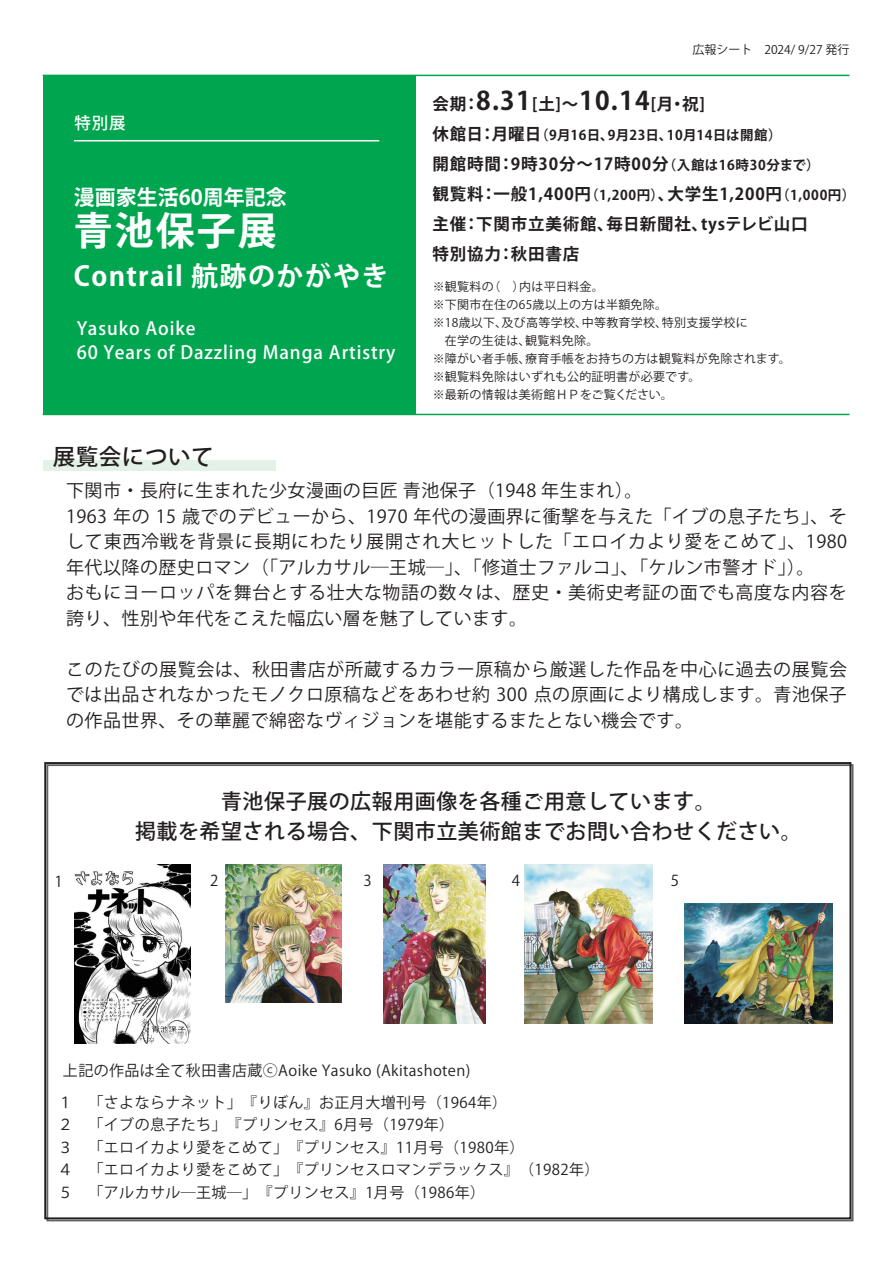
<style>
.page{position:relative;width:893px;height:1263px;background:#fff}
.page>*{position:absolute;margin:0;border:0;box-sizing:border-box;transform-origin:0 0}
.t1{font:700 39px "Koz Go Pr 6 N";letter-spacing:.05em;color:#fff}
.t2{font:700 27px "Koz Go Pr 6 N";letter-spacing:.05em;color:#fff}
.t3{font:500 22.5px "Koz Go Pr 6 N";letter-spacing:.025em;color:#231f20}
.t4{font:500 21px/30px "Koz Go Pro";letter-spacing:.025em;color:#231f20;text-align:center}
.t5{font:700 21px "Koz Go Pr 6 N";color:#fff}
.t6{font:18px/25.5px "Koz Go Pr 6 N";letter-spacing:.025em;color:#231f20}
.t7{font:500 18px/24px "Koz Go Pr 6 N";letter-spacing:.05em;color:#fff}
.t8{font:700 16.5px/30px "Koz Go Pr 6 N";letter-spacing:.05em;color:#231f20}
.t9{font:500 16.5px "Koz Go Pr 6 N";color:#fff}
.t10{font:15px/22.5px "Koz Go Pr 6 N";letter-spacing:.025em;color:#231f20}
.t11{font:15px "Koz Go Pro";letter-spacing:.025em;color:#231f20}
.t12{font:700 13.5px "Koz Go Pr 6 N";letter-spacing:.02em;color:#231f20}
.t13{font:12px/18px "Koz Go Pr 6 N";letter-spacing:.025em;color:#231f20}
.t14{font:12px "Koz Go Pr 6 N";color:#231f20}
.s1{font-size:25.5px}
.s2{font-size:16.5px}
.s3{font-size:13.5px}
</style>
<div class="page">
<hr style="left:43px;top:75px;width:806px;height:1px;background:#00a54f">
<hr style="left:43px;top:414px;width:806px;height:1px;background:#00a54f">
<div style="left:43px;top:75px;width:373px;height:339px;background:#00a54f"></div>
<hr style="left:74px;top:140px;width:305px;height:1px;background:#fff">
<div style="left:43px;top:460px;width:233px;height:11px;background:#e3f2e7"></div>
<div style="left:44px;top:762px;width:807px;height:457px;border:2px solid #231f20"></div>
<img style="left:225px;top:864px;width:117px;height:139px">
<img style="left:525px;top:864px;width:128px;height:160px">
<img style="left:74px;top:864px;width:116px;height:179px">
<img style="left:684px;top:903px;width:148px;height:121px">
<img style="left:383px;top:864px;width:103px;height:159px">
<p class="t9" style="left:75px;top:113px;width:53px">特別展</p>
<p class="t5" style="left:74px;top:185px;width:215px">漫画家生活60周年記念</p>
<h1 class="t1" style="left:74px;top:209px;width:204px">青池保子展</h1>
<h2 class="t2" style="left:74px;top:260px;width:316px">Contrail 航跡のかがやき</h2>
<p class="t7" style="left:77px;top:316px;width:320px">Yasuko Aoike<br>60 Years of Dazzling Manga Artistry</p>
<p class="t3" style="left:53px;top:444px;width:162px">展覧会について</p>
<p class="t14" style="left:692px;top:43px;width:159px">広報シート　2024/ 9/27 発行</p>
<p class="t8" style="left:433px;top:89px;width:274px">会期：<span class="s1">8.31</span>[土]～<span class="s1">10.14</span>[月・祝]</p>
<p class="t12" style="left:433px;top:127px;width:351px"><span class="s2">休館日：月曜日</span>（9月16日、9月23日、10月14日は開館）</p>
<p class="t8" style="left:433px;top:149px;width:424px">開館時間：9時30分～17時00分<span class="s3">（入館は16時30分まで）<br></span>観覧料：一般1,400円<span class="s3">（1,200円）</span>、大学生1,200円<span class="s3">（1,000円）</span>主催：下関市立美術館、毎日新聞社、tysテレビ山口<br>特別協力：秋田書店</p>
<p class="t13" style="left:433px;top:278px;width:360px">※観覧料の（　）内は平日料金。<br>※下関市在住の65歳以上の方は半額免除。<br>※18歳以下、及び高等学校、中等教育学校、特別支援学校に<br>　在学の生徒は、観覧料免除。<br>※障がい者手帳、療育手帳をお持ちの方は観覧料が免除されます。※観覧料免除はいずれも公的証明書が必要です。<br>※最新の情報は美術館ＨＰをご覧ください。</p>
<p class="t6" style="left:66px;top:478px;width:782px">下関市・長府に生まれた少女漫画の巨匠 青池保子（1948 年生まれ）。<br>1963 年の 15 歳でのデビューから、1970 年代の漫画界に衝撃を与えた「イブの息子たち」、そして東西冷戦を背景に長期にわたり展開され大ヒットした「エロイカより愛をこめて」、1980年代以降の歴史ロマン（「アルカサル―王城―」、「修道士ファルコ」、「ケルン市警オド」）。<br>おもにヨーロッパを舞台とする壮大な物語の数々は、歴史・美術史考証の面でも高度な内容を誇り、性別や年代をこえた幅広い層を魅了しています。</p>
<p class="t6" style="left:66px;top:657px;width:782px;text-align:justify">このたびの展覧会は、秋田書店が所蔵するカラー原稿から厳選した作品を中心に過去の展覧会では出品されなかったモノクロ原稿などをあわせ約 300 点の原画により構成します。青池保子の作品世界、その華麗で綿密なヴィジョンを堪能するまたとない機会です。</p>
<p class="t4" style="left:135px;top:788px;width:668px">青池保子展の広報用画像を各種ご用意しています。<br>掲載を希望される場合、下関市立美術館までお問い合わせください。</p>
<p class="t11" style="left:54px;top:872px;width:10px">1</p>
<p class="t11" style="left:210px;top:871px;width:10px">2</p>
<p class="t11" style="left:364px;top:871px;width:10px">3</p>
<p class="t11" style="left:512px;top:871px;width:10px">4</p>
<p class="t11" style="left:671px;top:871px;width:10px">5</p>
<p class="t11" style="left:63px;top:1061px;width:409px">上記の作品は全て秋田書店蔵ⓒAoike Yasuko (Akitashoten)</p>
<p class="t10" style="left:58px;top:1091px;width:543px">１　「さよならナネット」『りぼん』お正月大増刊号（1964年）　<br>２　「イブの息子たち」『プリンセス』6月号（1979年）<br>３　「エロイカより愛をこめて」『プリンセス』11月号（1980年）<br>４　「エロイカより愛をこめて」『プリンセスロマンデラックス』（1982年）５　「アルカサル― 王城― 」『プリンセス』1月号（1986年）</p>
</div>
